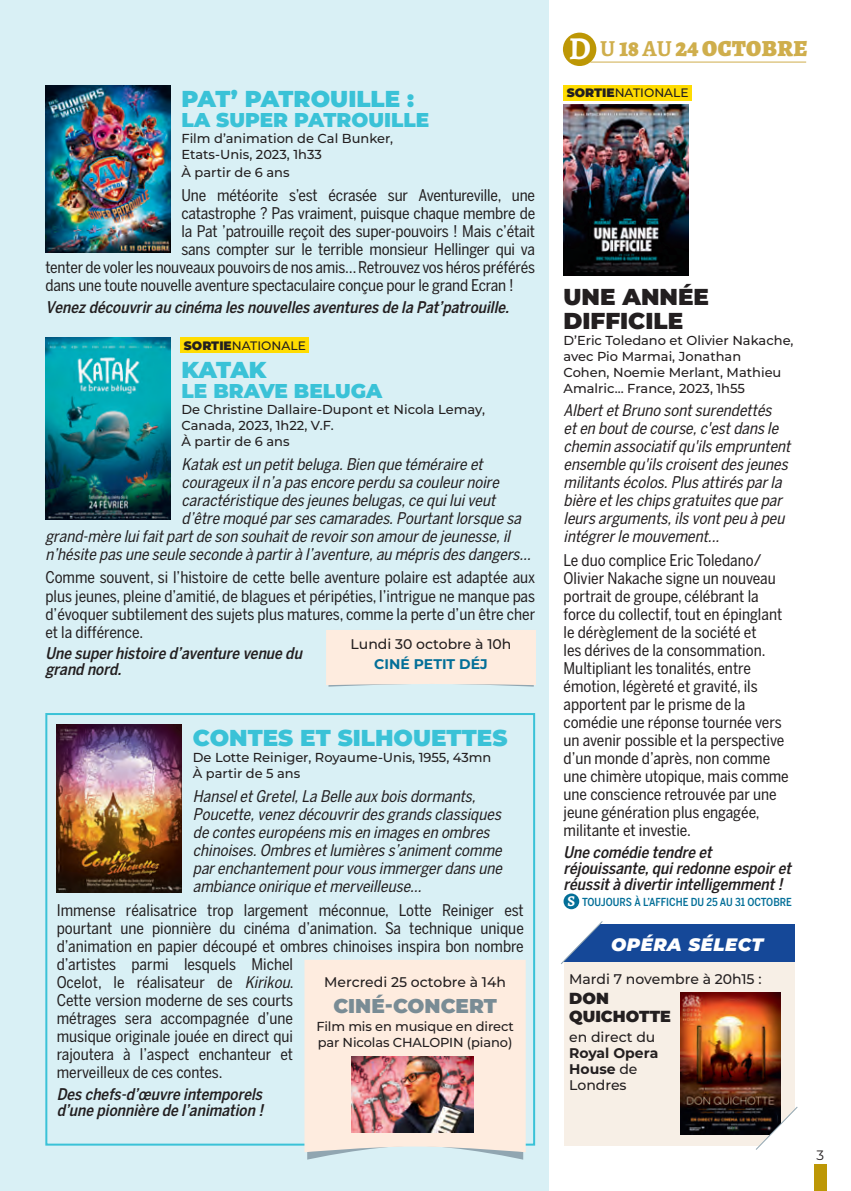
<style>
.page{position:relative;width:851px;height:1191px;background:#fff}
.page>*{position:absolute;margin:0;border:0;box-sizing:border-box;transform-origin:0 0}
.t1{font:900 23px "Montserrat";color:#3ac2d7}
.t2{font:900 23px/24px "Montserrat";color:#231f20}
.t3{font:900 23px "Alegreya SC";letter-spacing:.02em;color:#cfae4c}
.t4{font:900 20px "Montserrat";color:#3ac2d7}
.t5{font:900 20px "Montserrat";color:#798c95}
.t6{font:italic 900 18px "Montserrat";letter-spacing:.03em;color:#fff}
.t7{font:16px/18px "Benton Sans Cond";color:#231f20}
.t8{font:italic 16px/18px "Benton Sans Cond";color:#231f20}
.t9{font:italic 500 16px/16px "Benton Sans Cond";color:#231f20}
.t10{font:900 16px/18px "Montserrat";color:#231f20}
.t11{font:500 14px "Montserrat";color:#231f20}
.t12{font:700 14px/16px "Montserrat";color:#231f20}
.t13{font:700 14px "Montserrat";color:#036f98}
.t14{font:13.6px "Montserrat";color:#231f20}
.t15{font:500 13px/16px "Montserrat";color:#231f20}
.t16{font:500 12.2px "Montserrat";color:#231f20}
.t17{font:500 11px "Benton Sans Cond";color:#036f98}
.s1{font-weight:900}
.s2{font-style:italic}
.s3{font-weight:700;font-size:32px;color:#fff}
.s4{font-weight:700}
.s5{font-family:"Alegreya SC";font-weight:700;font-size:15px;color:#fff}
.s6{font-weight:500}
</style>
<div class="page">
<div style="left:0;top:0;width:549px;height:1191px;background:#d9f0f5"></div>
<div style="left:814px;top:1164px;width:12px;height:27px;background:#bd9705"></div>
<hr style="left:590px;top:62px;width:216px;height:1px;background:#cfae4c">
<div style="left:563px;top:33px;width:33px;height:33px;background:#bd9705;border-radius:50%"></div>
<img style="left:45px;top:85px;width:125px;height:167px">
<div style="left:180px;top:338px;width:128px;height:15px;background:#ffdc01"></div>
<img style="left:45px;top:338px;width:125px;height:181px">
<div style="left:326px;top:630px;width:210px;height:56px;background:#feecdf"></div>
<div style="left:563px;top:893px;width:16px;height:16px;background:#036f98;border-radius:50%"></div>
<div style="left:563px;top:85px;width:128px;height:15px;background:#ffdc01"></div>
<img style="left:563px;top:105px;width:125px;height:170px">
<div style="left:563px;top:924px;width:231px;height:38px;background:#154898"></div>
<div style="left:563px;top:962px;width:231px;height:183px;background:#f7efe6"></div>
<svg style="left:561px;top:921px;width:42px;height:44px"></svg>
<div style="left:45px;top:713px;width:490px;height:432px;border:2px solid #3ac2d7"></div>
<img style="left:57px;top:724px;width:124px;height:168px">
<svg style="left:307px;top:1152px;width:216px;height:7px"></svg>
<div style="left:304px;top:960px;width:221px;height:192px;background:#feecdf"></div>
<img style="left:351px;top:1056px;width:122px;height:76px">
<img style="left:680px;top:992px;width:100px;height:142px">
<svg style="left:754px;top:1105px;width:44px;height:45px"></svg>
<h1 class="t1" style="left:181px;top:82px;width:234px">PAT’ PATROUILLE :</h1>
<p class="t4" style="left:181px;top:105px;width:249px">LA SUPER PATROUILLE</p>
<p class="t15" style="left:181px;top:130px;width:213px">Film d’animation de Cal Bunker,<br>Etats-Unis, 2023, 1h33</p>
<p class="t15" style="left:181px;top:164px;width:109px">À partir de 6 ans</p>
<p class="t7" style="left:181px;top:186px;width:355px">Une météorite s’est écrasée sur Aventureville, une</p>
<p class="t7" style="left:181px;top:204px;width:355px">catastrophe ? Pas vraiment, puisque chaque membre de</p>
<p class="t7" style="left:181px;top:222px;width:355px">la Pat ’patrouille reçoit des super-pouvoirs ! Mais c’était</p>
<p class="t7" style="left:181px;top:240px;width:355px">sans compter sur le terrible monsieur Hellinger qui va</p>
<p class="t7" style="left:45px;top:258px;width:491px">tenter de voler les nouveaux pouvoirs de nos amis… Retrouvez vos héros préférés</p>
<p class="t7" style="left:45px;top:276px;width:469px">dans une toute nouvelle aventure spectaculaire conçue pour le grand Ecran !</p>
<p class="t9" style="left:45px;top:299px;width:465px">Venez découvrir au cinéma les nouvelles aventures de la Pat’patrouille.</p>
<p class="t16" style="left:184px;top:337px;width:123px"><span class="s1">SORTIE</span>NATIONALE</p>
<h1 class="t1" style="left:181px;top:353px;width:86px">KATAK</h1>
<p class="t4" style="left:181px;top:376px;width:202px">LE BRAVE BELUGA</p>
<p class="t15" style="left:181px;top:401px;width:305px">De Christine Dallaire-Dupont et Nicola Lemay,<br>Canada, 2023, 1h22, V.F.<br>À partir de 6 ans</p>
<p class="t8" style="left:181px;top:455px;width:302px">Katak est un petit beluga. Bien que téméraire et</p>
<p class="t8" style="left:181px;top:473px;width:319px">courageux il n’a pas encore perdu sa couleur noire</p>
<p class="t8" style="left:181px;top:491px;width:315px">caractéristique des jeunes belugas, ce qui lui veut</p>
<p class="t8" style="left:181px;top:509px;width:341px">d’être moqué par ses camarades. Pourtant lorsque sa</p>
<p class="t8" style="left:45px;top:527px;width:466px">grand-mère lui fait part de son souhait de revoir son amour de jeunesse, il</p>
<p class="t8" style="left:45px;top:545px;width:487px">n’hésite pas une seule seconde à partir à l’aventure, au mépris des dangers…</p>
<p class="t7" style="left:45px;top:568px;width:491px;text-align:justify">Comme souvent, si l’histoire de cette belle aventure polaire est adaptée aux plus jeunes, pleine d’amitié, de blagues et péripéties, l’intrigue ne manque pas d’évoquer subtilement des sujets plus matures, comme la perte d’un être cher et la différence.</p>
<p class="t9" style="left:45px;top:645px;width:258px">Une super histoire d’aventure venue du grand nord.</p>
<p class="t11" style="left:350px;top:634px;width:162px">Lundi 30 octobre à 10h</p>
<p class="t13" style="left:374px;top:654px;width:115px">CINÉ PETIT DÉJ</p>
<h1 class="t1" style="left:193px;top:721px;width:316px">CONTES ET SILHOUETTES</h1>
<p class="t15" style="left:193px;top:749px;width:300px">De Lotte Reiniger, Royaume-Unis, 1955, 43mn<br>À partir de 5 ans</p>
<p class="t8" style="left:193px;top:787px;width:310px">Hansel et Gretel, La Belle aux bois dormants, Poucette, venez découvrir des grands classiques de contes européens mis en images en ombres chinoises. Ombres et lumières s’animent comme par enchantement pour vous immerger dans une ambiance onirique et merveilleuse…</p>
<p class="t7" style="left:57px;top:901px;width:468px">Immense réalisatrice trop largement méconnue, Lotte Reiniger est pourtant une pionnière du cinéma d’animation. Sa technique unique d’animation en papier découpé et ombres chinoises inspira bon nombre d’artistes parmi lesquels Michel<br>Ocelot, le réalisateur de <span class="s2">Kirikou</span>.<br>Cette version moderne de ses courts<br>métrages sera accompagnée d’une<br>musique originale jouée en direct qui<br>rajoutera à l’aspect enchanteur et<br>merveilleux de ces contes.</p>
<p class="t9" style="left:57px;top:1085px;width:208px">Des chefs-d’œuvre intemporels d’une pionnière de l’animation !</p>
<p class="t11" style="left:324px;top:972px;width:183px">Mercredi 25 octobre à 14h</p>
<p class="t5" style="left:333px;top:990px;width:165px">CINÉ-CONCERT</p>
<p class="t15" style="left:316px;top:1017px;width:199px">Film mis en musique en direct par Nicolas CHALOPIN (piano)</p>
<h1 class="t3" style="left:568px;top:31px;width:240px"><span class="s3">D</span> <span class="s4">U</span> 18 <span class="s4">AU</span> 24 OCTOBRE</h1>
<p class="t16" style="left:566px;top:84px;width:123px"><span class="s1">SORTIE</span>NATIONALE</p>
<h1 class="t2" style="left:563px;top:283px;width:147px">UNE ANNÉE<br>DIFFICILE</h1>
<p class="t15" style="left:563px;top:331px;width:231px">D’Eric Toledano et Olivier Nakache, avec Pio Marmai, Jonathan<br>Cohen, Noemie Merlant, Mathieu<br>Amalric… France, 2023, 1h55</p>
<p class="t8" style="left:563px;top:401px;width:228px">Albert et Bruno sont surendettés<br>et en bout de course, c'est dans le chemin associatif qu'ils empruntent ensemble qu'ils croisent des jeunes militants écolos. Plus attirés par la bière et les chips gratuites que par leurs arguments, ils vont peu à peu intégrer le mouvement...</p>
<p class="t7" style="left:563px;top:551px;width:227px">Le duo complice Eric Toledano/<br>Olivier Nakache signe un nouveau portrait de groupe, célébrant la force du collectif, tout en épinglant le dérèglement de la société et<br>les dérives de la consommation.<br>Multipliant les tonalités, entre émotion, légèreté et gravité, ils apportent par le prisme de la comédie une réponse tournée vers un avenir possible et la perspective d’un monde d’après, non comme une chimère utopique, mais comme une conscience retrouvée par une jeune génération plus engagée, militante et investie.</p>
<p class="t9" style="left:563px;top:844px;width:229px">Une comédie tendre et réjouissante, qui redonne espoir et réussit à divertir intelligemment !</p>
<p class="t17" style="left:567px;top:896px;width:226px"><span class="s5">S</span> TOUJOURS À L’AFFICHE DU 25 AU 31 OCTOBRE</p>
<p class="t6" style="left:611px;top:931px;width:154px">OPÉRA SÉLECT</p>
<p class="t11" style="left:569px;top:968px;width:194px">Mardi 7 novembre à 20h15 :</p>
<p class="t10" style="left:569px;top:988px;width:103px">DON<br>QUICHOTTE</p>
<p class="t11" style="left:569px;top:1026px;width:88px">en direct du</p>
<p class="t12" style="left:569px;top:1044px;width:91px">Royal Opera<br>House <span class="s6">de<br>Londres</span></p>
<p class="t14" style="left:816px;top:1145px;width:9px">3</p>
</div>
